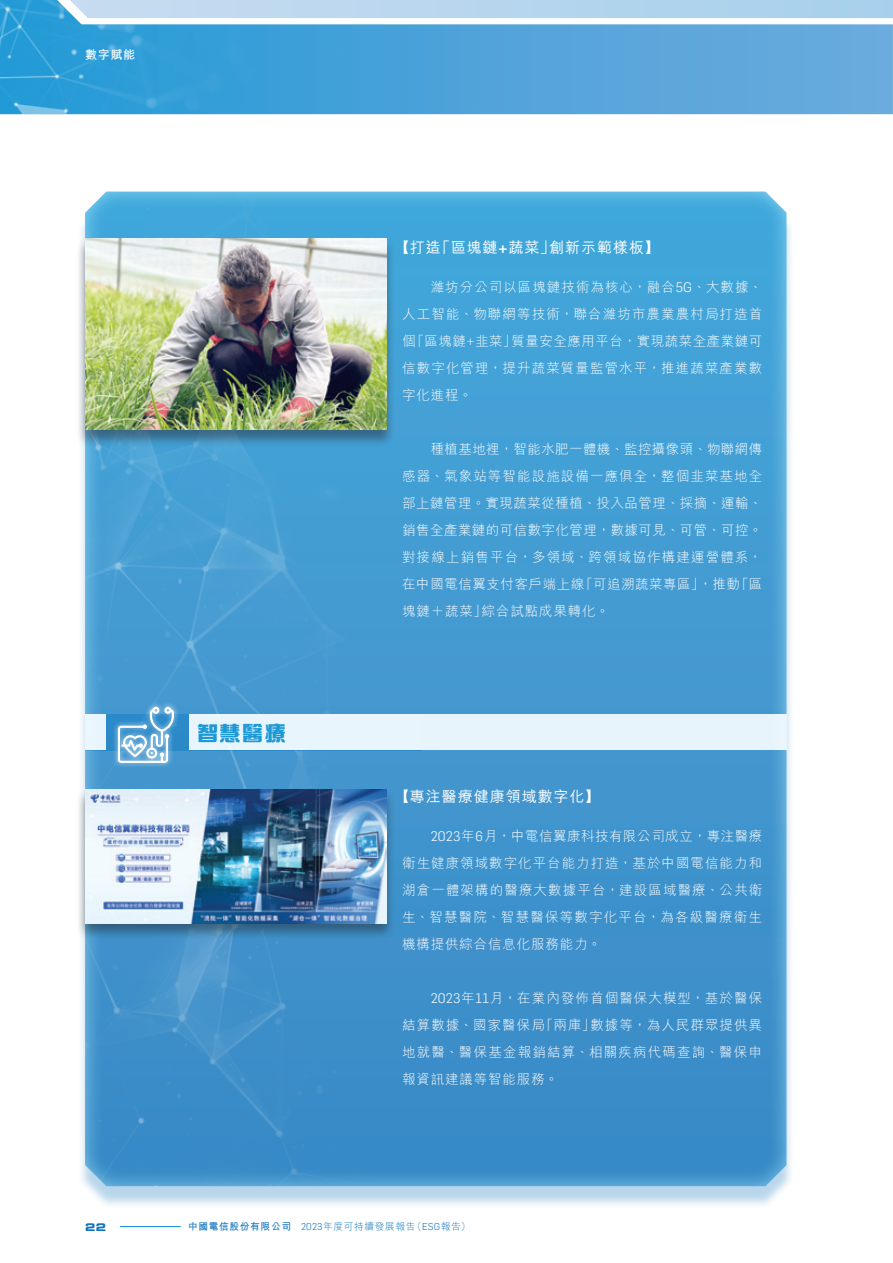
<style>
.page{position:relative;width:893px;height:1263px;background:#fff}
.page>*{position:absolute;margin:0;border:0;box-sizing:border-box;transform-origin:0 0}
.t1{font:700 21px "CJ Ngai HK";color:#1d99d6}
.t2{font:500 15px "M Hei HK";letter-spacing:.065em;color:#fff}
.t3{font:300 13.5px/27px "M Hei HK";letter-spacing:.075em;color:#fff;text-align:justify}
.t4{font:700 12px "M Hei HK";color:#fff}
.t5{font:10.5px "Eurostile LT Std Bold Ex 2";color:#1074bc}
.t6{font:300 9.75px "M Hei HK";letter-spacing:.06em;color:#1074bc}
.s1{font-family:"Helvetica Neue LT Std"}
.s2{font-family:"Flama"}
.s3{font-weight:700}
</style>
<div class="page">
<svg style="left:614px;top:24px;width:279px;height:90px;background:#62a8db"></svg>
<img style="left:0;top:0;width:614px;height:114px">
<svg style="left:56px;top:0;width:837px;height:18px;background:#b6d5ee"></svg>
<hr style="left:120px;top:1226px;width:61px;height:1px;background:#1d99d6">
<div style="left:77px;top:198px;width:718px;height:1012px;background:#1074bc;opacity:.35"></div>
<div style="left:70px;top:181px;width:729px;height:1007px;background:#92c5ea;opacity:.75"></div>
<img style="left:85px;top:191px;width:337px;height:995px">
<div style="left:76px;top:238px;width:320px;height:209px;background:#231f20;opacity:.45"></div>
<img style="left:85px;top:239px;width:302px;height:191px">
<div style="left:112px;top:702px;width:67px;height:67px;background:#fff;opacity:.75"></div>
<svg style="left:118px;top:707px;width:56px;height:56px"></svg>
<div style="left:85px;top:715px;width:20px;height:35px;background:#e9f6fd"></div>
<div style="left:189px;top:715px;width:598px;height:35px;background:#e8f4fc"></div>
<div style="left:76px;top:788px;width:320px;height:153px;background:#231f20;opacity:.45"></div>
<img style="left:85px;top:789px;width:302px;height:134px">
<p class="t4" style="left:85px;top:46px;width:52px">數字賦能</p>
<h1 class="t1" style="left:197px;top:719px;width:90px">智慧醫療</h1>
<p class="t2" style="left:395px;top:236px;width:266px">【打造「區塊鏈<span class="s1">+</span>蔬菜」創新示範樣板】</p>
<p class="t3" style="left:402px;top:273px;width:362px;text-indent:28px">濰坊分公司以區塊鏈技術為核心，融合<span class="s2">5G</span>、大數據、人工智能、物聯網等技術，聯合濰坊市農業農村局打造首個「區塊鏈<span class="s2">+</span>韭菜」質量安全應用平台，實現蔬菜全產業鏈可信數字化管理，提升蔬菜質量監管水平，推進蔬菜產業數字化進程。</p>
<p class="t3" style="left:402px;top:435px;width:362px;text-indent:28px">種植基地裡，智能水肥一體機、監控攝像頭、物聯網傳感器、氣象站等智能設施設備一應俱全，整個韭菜基地全部上鏈管理。實現蔬菜從種植、投入品管理、採摘、運輸、銷售全產業鏈的可信數字化管理，數據可見、可管、可控。對接線上銷售平台，多領域、跨領域協作構建運營體系，在中國電信翼支付客戶端上線「可追溯蔬菜專區」，推動「區塊鏈＋蔬菜」綜合試點成果轉化。</p>
<p class="t2" style="left:395px;top:786px;width:207px">【專注醫療健康領域數字化】</p>
<p class="t3" style="left:402px;top:822px;width:362px;text-indent:28px"><span class="s2">2023</span>年<span class="s2">6</span>月，中電信翼康科技有限公司成立，專注醫療衛生健康領域數字化平台能力打造，基於中國電信能力和湖倉一體架構的醫療大數據平台，建設區域醫療、公共衛生、智慧醫院、智慧醫保等數字化平台，為各級醫療衛生機構提供綜合信息化服務能力。</p>
<p class="t3" style="left:402px;top:984px;width:361px;text-indent:28px"><span class="s2">2023</span>年<span class="s2">11</span>月，在業內發佈首個醫保大模型，基於醫保結算數據、國家醫保局「兩庫」數據等，為人民群眾提供異地就醫、醫保基金報銷結算、相關疾病代碼查詢、醫保申報資訊建議等智能服務。</p>
<p class="t5" style="left:85px;top:1219px;width:23px">22</p>
<p class="t6" style="left:188px;top:1219px;width:284px"><span class="s3">中國電信股份有限公司</span> <span class="s2">2023</span>年度可持續發展報告（<span class="s2">ESG</span>報告）</p>
</div>
